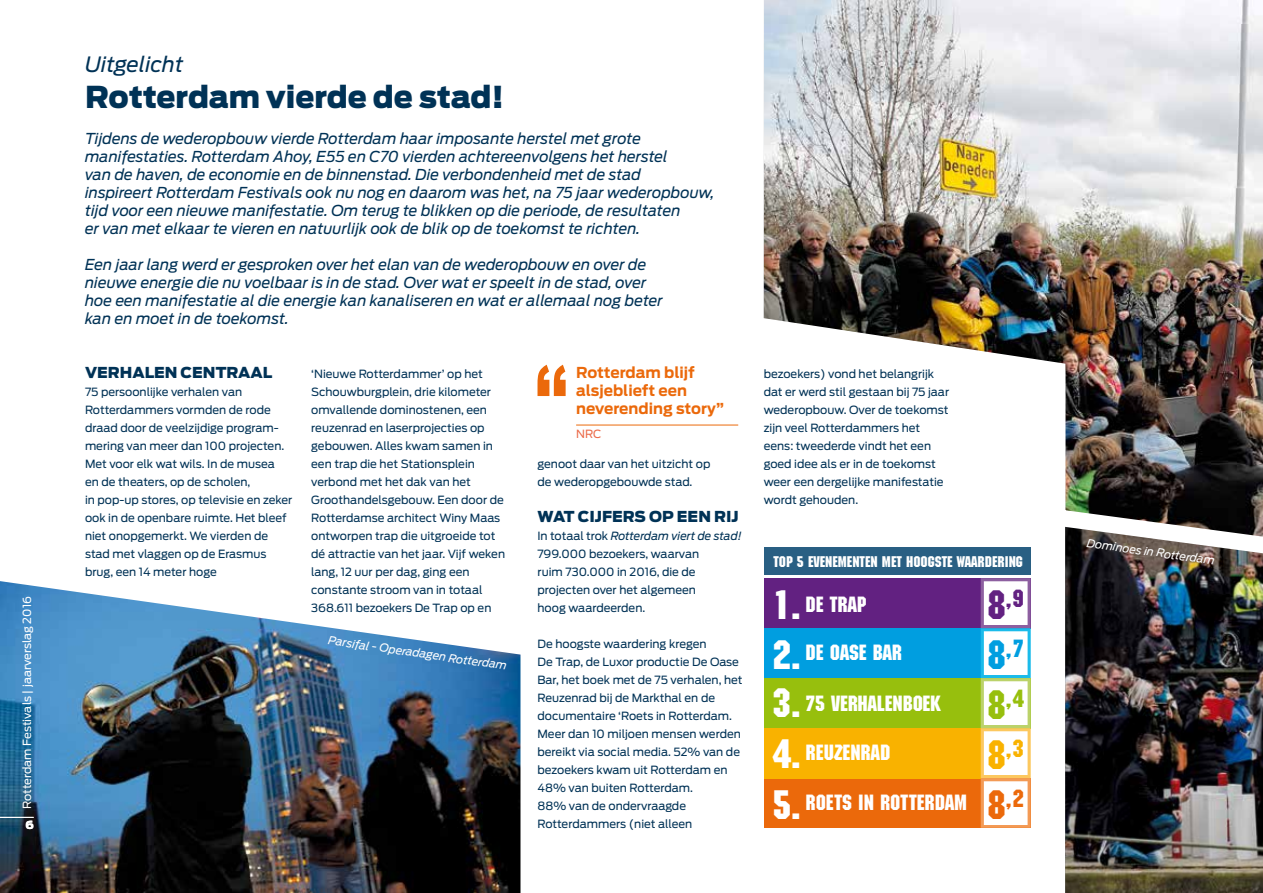
<style>
.page{position:relative;width:1263px;height:893px;background:#fff}
.page>*{position:absolute;margin:0;border:0;box-sizing:border-box;transform-origin:0 0}
.t1{font:40.05px/50.1px "Machine Std";color:#fff;text-align:justify}
.t2{font:900 30px "Antenna";color:#003256}
.t3{font:24.15px "Machine Std";color:#622181}
.t4{font:24.15px "Machine Std";color:#009ee0}
.t5{font:24.15px "Machine Std";color:#f9b200}
.t6{font:21.45px "Machine Std";color:#fff}
.t7{font:italic 21px "Antenna";color:#003256}
.t8{font:15.15px "Machine Std";color:#fff}
.t9{font:italic 15px/18px "Antenna";color:#003256}
.t10{font:700 15px/18px "Antenna";color:#eb690b}
.t11{font:900 15px "Antenna";color:#003256}
.t12{font:11.25px/18px "Antenna";color:#003256}
.t13{font:italic 11.25px "Antenna";color:#fff}
.t14{font:11.25px "Antenna";color:#fff}
.t15{font:11.25px "Antenna";color:#eb6b4a}
.t16{font:900 11.25px "Antenna";color:#fff}
.s1{font-style:italic}
.s2{font-size:40.05px}
.s3{font-size:40.05px;color:#97bf0d}
.s4{font-size:40.05px;color:#eb690b}
.s5{font-size:24.15px;color:#eb690b}
</style>
<div class="page">
<img style="left:1065px;top:600px;width:198px;height:293px">
<img style="left:0;top:581px;width:520px;height:312px">
<hr style="left:576px;top:425px;width:162px;height:1px;background:#eb690b">
<svg style="left:537px;top:365px;width:29px;height:31px"></svg>
<img style="left:764px;top:0;width:499px;height:304px">
<div style="left:764px;top:578px;width:267px;height:50px;background:#622181"></div>
<div style="left:764px;top:778px;width:267px;height:50px;background:#eb690b"></div>
<div style="left:764px;top:628px;width:217px;height:50px;background:#009ee0"></div>
<div style="left:764px;top:678px;width:267px;height:50px;background:#97bf0d"></div>
<div style="left:764px;top:728px;width:217px;height:50px;background:#f9b200"></div>
<svg style="left:981px;top:600px;width:50px;height:228px"></svg>
<img style="left:721px;top:304px;width:542px;height:296px">
<hr style="left:0;top:817px;width:34px;height:1px;background:#fff">
<p class="t14" style="left:20px;top:809px;width:214px;rotate:-90deg">Rotterdam Festivals | jaarverslag 2016</p>
<p class="t16" style="left:26px;top:818px;width:10px">6</p>
<h3 class="t7" style="left:85px;top:52px;width:100px">Uitgelicht</h3>
<h2 class="t2" style="left:85px;top:79px;width:421px">Rotterdam vierde de stad!</h2>
<p class="t9" style="left:85px;top:130px;width:631px">Tijdens de wederopbouw vierde Rotterdam haar imposante herstel met grote manifestaties. Rotterdam Ahoy, E55 en C70 vierden achtereenvolgens het herstel<br>van de haven, de economie en de binnenstad. Die verbondenheid met de stad<br>inspireert Rotterdam Festivals ook nu nog en daarom was het, na 75 jaar wederopbouw, tijd voor een nieuwe manifestatie. Om terug te blikken op die periode, de resultaten<br>er van met elkaar te vieren en natuurlijk ook de blik op de toekomst te richten.</p>
<p class="t9" style="left:85px;top:256px;width:579px">Een jaar lang werd er gesproken over het elan van de wederopbouw en over de nieuwe energie die nu voelbaar is in de stad. Over wat er speelt in de stad, over hoe een manifestatie al die energie kan kanaliseren en wat er allemaal nog beter kan en moet in de toekomst.</p>
<h3 class="t11" style="left:85px;top:364px;width:189px">VERHALEN CENTRAAL</h3>
<p class="t12" style="left:85px;top:383px;width:209px">75 persoonlijke verhalen van<br>Rotterdammers vormden de rode draad door de veelzijdige program&shy;mering van meer dan 100 projecten.<br>Met voor elk wat wils. In de musea<br>en de theaters, op de scholen,<br>in pop-up stores, op televisie en zeker ook in de openbare ruimte. Het bleef niet onopgemerkt. We vierden de stad met vlaggen op de Erasmus brug, een 14 meter hoge</p>
<p class="t12" style="left:311px;top:365px;width:195px">‘Nieuwe Rotterdammer’ op het<br>Schouwburgplein, drie kilometer omvallende dominostenen, een reuzenrad en laserprojecties op gebouwen. Alles kwam samen in een trap die het Stationsplein verbond met het dak van het<br>Groothandelsgebouw. Een door de<br>Rotterdamse architect Winy Maas ontworpen trap die uitgroeide tot dé attractie van het jaar. Vijf weken lang, 12 uur per dag, ging een constante stroom van in totaal<br>368.611 bezoekers De Trap op en</p>
<p class="t13" style="left:329px;top:634px;width:182px;rotate:8deg">Parsifal - Operadagen Rotterdam</p>
<h3 class="t10" style="left:576px;top:364px;width:150px">Rotterdam blijf alsjeblieft een neverending story”</h3>
<p class="t15" style="left:576px;top:427px;width:27px">NRC</p>
<p class="t12" style="left:537px;top:455px;width:174px">genoot daar van het uitzicht op de wederopgebouwde stad.</p>
<h3 class="t11" style="left:537px;top:508px;width:203px">WAT CIJFERS OP EEN RIJ</h3>
<p class="t12" style="left:537px;top:527px;width:206px">In totaal trok <span class="s1">Rotterdam viert de stad!<br></span>799.000 bezoekers, waarvan<br>ruim 730.000 in 2016, die de projecten over het algemeen<br>hoog waardeerden.</p>
<p class="t12" style="left:537px;top:635px;width:206px">De hoogste waardering kregen<br>De Trap, de Luxor productie De Oase<br>Bar, het boek met de 75 verhalen, het<br>Reuzenrad bij de Markthal en de documentaire ‘Roets in Rotterdam.<br>Meer dan 10 miljoen mensen werden bereikt via social media. 52% van de bezoekers kwam uit Rotterdam en<br>48% van buiten Rotterdam.<br>88% van de ondervraagde<br>Rotterdammers (niet alleen</p>
<p class="t12" style="left:764px;top:365px;width:187px">bezoekers) vond het belangrijk dat er werd stil gestaan bij 75 jaar wederopbouw. Over de toekomst zijn veel Rotterdammers het eens: tweederde vindt het een goed idee als er in de toekomst weer een dergelijke manifestatie wordt gehouden.</p>
<h3 class="t8" style="left:773px;top:553px;width:251px">TOP 5 EVENEMENTEN MET HOOGSTE WAARDERING</h3>
<h3 class="t6" style="left:806px;top:592px;width:62px">DE TRAP</h3>
<h3 class="t3" style="left:987px;top:585px;width:38px"><span class="s2">8</span>,9</h3>
<h1 class="t1" style="left:773px;top:581px;width:30px">1.</h1>
<h3 class="t6" style="left:806px;top:640px;width:98px">DE OASE BAR</h3>
<h3 class="t4" style="left:987px;top:635px;width:38px"><span class="s2">8</span>,7</h3>
<h3 class="t6" style="left:806px;top:691px;width:220px">75 VERHALENBOEK <span class="s3">8</span><sup>,4</sup></h3>
<h3 class="t6" style="left:806px;top:740px;width:86px">REUZENRAD</h3>
<h3 class="t5" style="left:987px;top:735px;width:38px"><span class="s2">8</span>,3</h3>
<h1 class="t1" style="left:773px;top:631px;width:30px">2.<br>3.<br>4.<br>5.</h1>
<h3 class="t6" style="left:806px;top:790px;width:220px">ROETS IN ROTTERDAM <span class="s4">8</span><span class="s5">,2</span></h3>
<p class="t13" style="left:1088px;top:536px;width:130px;rotate:8deg">Dominoes in Rotterdam</p>
</div>
